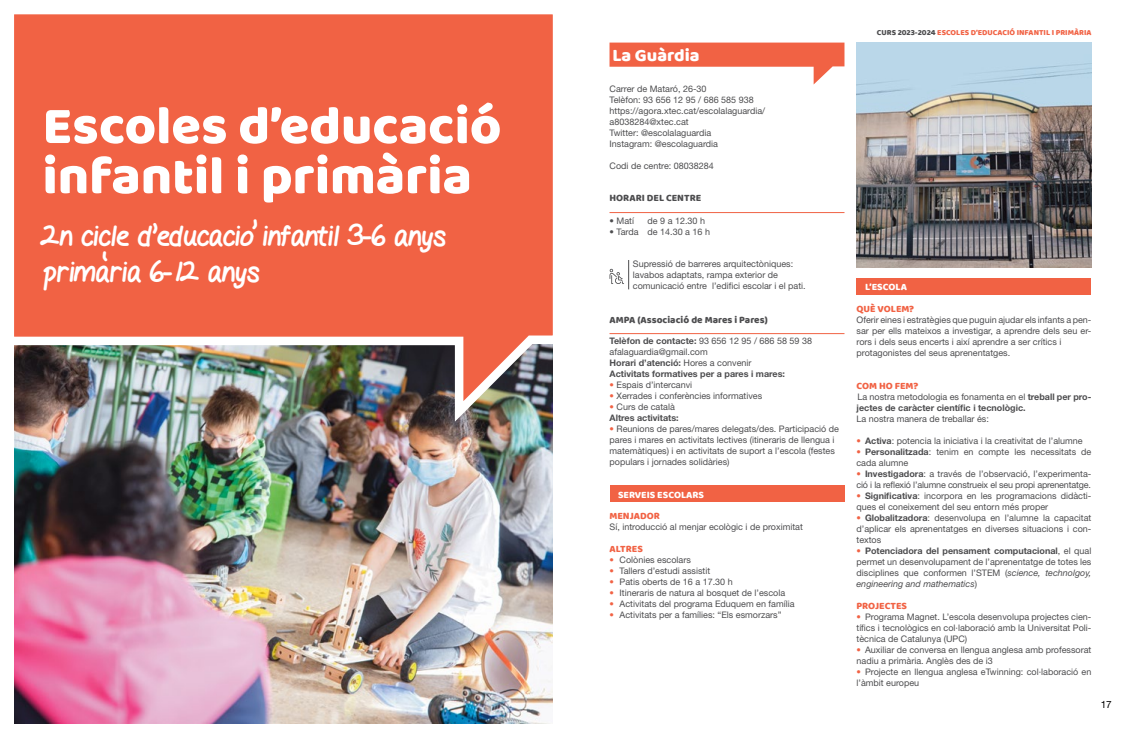
<style>
.page{position:relative;width:1134px;height:738px;background:#fff}
.page>*{position:absolute;margin:0;border:0;box-sizing:border-box;transform-origin:0 0}
.t1{font:54px/50px "Baloo";color:#fff}
.t2{font:30px/36px "Gel Pen";color:#fff}
.t3{font:18px "Baloo";color:#fff}
.t4{font:10px "Baloo";color:#4d4d4f}
.t5{font:10px "Baloo";color:#f16244}
.t6{font:10px "Baloo";color:#fff}
.t7{font:10px "Helvetica Neue LT Std";color:#000}
.t8{font:9px/11px "Helvetica Neue LT Std";color:#4d4d4f}
.t9{font:700 9px/11px "Helvetica Neue LT Std";color:#4d4d4f}
.t10{font:9px/11px "Helvetica Neue LT Std";letter-spacing:-.02em;color:#4d4d4f}
.t11{font:8px "Baloo";color:#f16244}
.s1{font-weight:400}
.s2{color:#f16244}
.s3{font-weight:400;color:#f16244}
.s4{color:#4d4d4f}
.s5{font-weight:700}
.s6{font-style:italic}
</style>
<div class="page">
<img style="left:14px;top:431px;width:539px;height:292px">
<img style="left:14px;top:14px;width:539px;height:417px">
<svg style="left:609px;top:43px;width:235px;height:41px"></svg>
<hr style="left:609px;top:212px;width:235px;height:1px;background:#f16244">
<hr style="left:609px;top:333px;width:235px;height:1px;background:#f16244">
<img style="left:856px;top:43px;width:235px;height:224px">
<div style="left:856px;top:278px;width:235px;height:17px;background:#f16244"></div>
<div style="left:609px;top:485px;width:235px;height:16px;background:#f16244"></div>
<svg style="left:609px;top:260px;width:20px;height:29px"></svg>
<svg style="left:103px;top:251px;width:5px;height:10px"></svg>
<h1 class="t1" style="left:43px;top:99px;width:460px">Escoles d’educació infantil i primària</h1>
<h2 class="t2" style="left:43px;top:220px;width:404px">2n cicle d’educacio infantil 3-6 anys primaria 6-12 anys</h2>
<h2 class="t2" style="left:251px;top:197px;width:7px">,</h2>
<h3 class="t3" style="left:612px;top:44px;width:89px">La Guàrdia</h3>
<p class="t8" style="left:609px;top:83px;width:157px">Carrer de Mataró, 26-30<br>Telèfon: 93 656 12 95 / 686 585 938 https://agora.xtec.cat/escolalaguardia/ a8038284@xtec.cat<br>Twitter: @escolalaguardia<br>Instagram: @escolaguardia</p>
<p class="t8" style="left:609px;top:160px;width:106px">Codi de centre: 08038284</p>
<p class="t4" style="left:609px;top:192px;width:93px">HORARI DEL CENTRE</p>
<p class="t8" style="left:609px;top:215px;width:26px">• Matí</p>
<p class="t8" style="left:647px;top:215px;width:59px">de 9 a 12.30 h</p>
<p class="t8" style="left:609px;top:226px;width:102px">• Tarda de 14.30 a 16 h</p>
<p class="t8" style="left:633px;top:258px;width:174px">Supressió de barreres arquitectòniques: lavabos adaptats, rampa exterior de comunicació entre l’edifici escolar i el pati.</p>
<p class="t4" style="left:609px;top:313px;width:160px">AMPA (Associació de Mares i Pares)</p>
<p class="t9" style="left:609px;top:335px;width:204px">Telèfon de contacte: <span class="s1">93 656 12 95 / 686 58 59 38 afalaguardia@gmail.com<br></span>Horari d’atenció: <span class="s1">Hores a convenir<br></span>Activitats formatives per a pares i mares:</p>
<p class="t8" style="left:609px;top:379px;width:84px"><span class="s2">•</span> Espais d’intercanvi</p>
<p class="t8" style="left:609px;top:390px;width:154px"><span class="s2">•</span> Xerrades i conferències informatives</p>
<p class="t9" style="left:609px;top:401px;width:71px"><span class="s3">•</span> <span class="s1">Curs de català<br></span>Altres activitats:</p>
<p class="t8" style="left:609px;top:423px;width:231px"><span class="s2">•</span> Reunions de pares/mares delegats/des. Participació de pares i mares en activitats lectives (itineraris de llengua i matemàtiques) i en activitats de suport a l’escola (festes populars i jornades solidàries)</p>
<p class="t6" style="left:618px;top:489px;width:88px">SERVEIS ESCOLARS</p>
<p class="t5" style="left:609px;top:509px;width:52px">MENJADOR</p>
<p class="t8" style="left:609px;top:520px;width:195px">Sí, introducció al menjar ecològic i de proximitat</p>
<p class="t5" style="left:609px;top:542px;width:35px">ALTRES</p>
<p class="t8" style="left:609px;top:553px;width:83px"><span class="s2">•</span> Colònies escolars</p>
<p class="t8" style="left:609px;top:564px;width:102px"><span class="s2">•</span> Tallers d’estudi assistit</p>
<p class="t8" style="left:609px;top:575px;width:125px"><span class="s2">•</span> Patis oberts de 16 a 17.30 h</p>
<p class="t8" style="left:609px;top:586px;width:177px"><span class="s2">•</span> Itineraris de natura al bosquet de l’escola</p>
<p class="t8" style="left:609px;top:597px;width:187px"><span class="s2">•</span> Activitats del programa Eduquem en família</p>
<p class="t8" style="left:609px;top:608px;width:173px"><span class="s2">•</span> Activitats per a famílies: “Els esmorzars”</p>
<p class="t11" style="left:877px;top:28px;width:216px"><span class="s4">CURS 2023-2024</span> ESCOLES D’EDUCACIÓ INFANTIL I PRIMÀRIA</p>
<p class="t6" style="left:865px;top:280px;width:43px">L’ESCOLA</p>
<p class="t5" style="left:856px;top:302px;width:59px">QUÈ VOLEM?</p>
<p class="t8" style="left:856px;top:313px;width:236px">Oferir eines i estratègies que puguin ajudar els infants a pen&shy;sar per ells mateixos a investigar, a aprendre dels seu er&shy;rors i dels seus encerts i així aprendre a ser crítics i protagonistes del seus aprenentatges.</p>
<p class="t5" style="left:856px;top:379px;width:63px">COM HO FEM?</p>
<p class="t9" style="left:856px;top:390px;width:236px"><span class="s1">La nostra metodologia es fonamenta en el</span> treball per pro&shy;jectes de caràcter científic i tecnològic.</p>
<p class="t8" style="left:856px;top:412px;width:134px">La nostra manera de treballar és:</p>
<p class="t8" style="left:856px;top:434px;width:228px"><span class="s2">•</span> <span class="s5">Activa</span>: potencia la iniciativa i la creativitat de l’alumne</p>
<p class="t8" style="left:856px;top:445px;width:236px"><span class="s2">•</span> <span class="s5">Personalitzada</span>: tenim en compte les necessitats de cada alumne</p>
<p class="t10" style="left:856px;top:467px;width:236px"><span class="s2">•</span> <span class="s5">Investigadora</span>: a través de l’observació, l’experimenta&shy;ció i la reflexió l’alumne construeix el seu propi aprenentatge.</p>
<p class="t8" style="left:856px;top:489px;width:236px"><span class="s2">•</span> <span class="s5">Significativa</span>: incorpora en les programacions didàcti&shy;ques el coneixement del seu entorn més proper</p>
<p class="t8" style="left:856px;top:511px;width:236px;text-align:justify"><span class="s2">•</span> <span class="s5">Globalitzadora</span>: desenvolupa en l’alumne la capacitat d’aplicar els aprenentatges en diverses situacions i con&shy;textos</p>
<p class="t8" style="left:856px;top:544px;width:236px;text-align:justify"><span class="s2">•</span> <span class="s5">Potenciadora del pensament computacional</span>, el qual permet un desenvolupament de l’aprenentatge de totes les disciplines que conformen l’STEM (<span class="s6">science, technolgoy, engineering and mathematics</span>)</p>
<p class="t5" style="left:856px;top:599px;width:52px">PROJECTES</p>
<p class="t8" style="left:856px;top:610px;width:236px;text-align:justify"><span class="s2">•</span> Programa Magnet. L’escola desenvolupa projectes cien&shy;tífics i tecnològics en col·laboració amb la Universitat Poli&shy;tècnica de Catalunya (UPC)</p>
<p class="t8" style="left:856px;top:643px;width:236px"><span class="s2">•</span> Auxiliar de conversa en llengua anglesa amb professorat nadiu a primària. Anglès des de i3</p>
<p class="t8" style="left:856px;top:665px;width:236px"><span class="s2">•</span> Projecte en llengua anglesa eTwinning: col·laboració en l’àmbit europeu</p>
<p class="t7" style="left:1101px;top:698px;width:13px">17</p>
</div>
